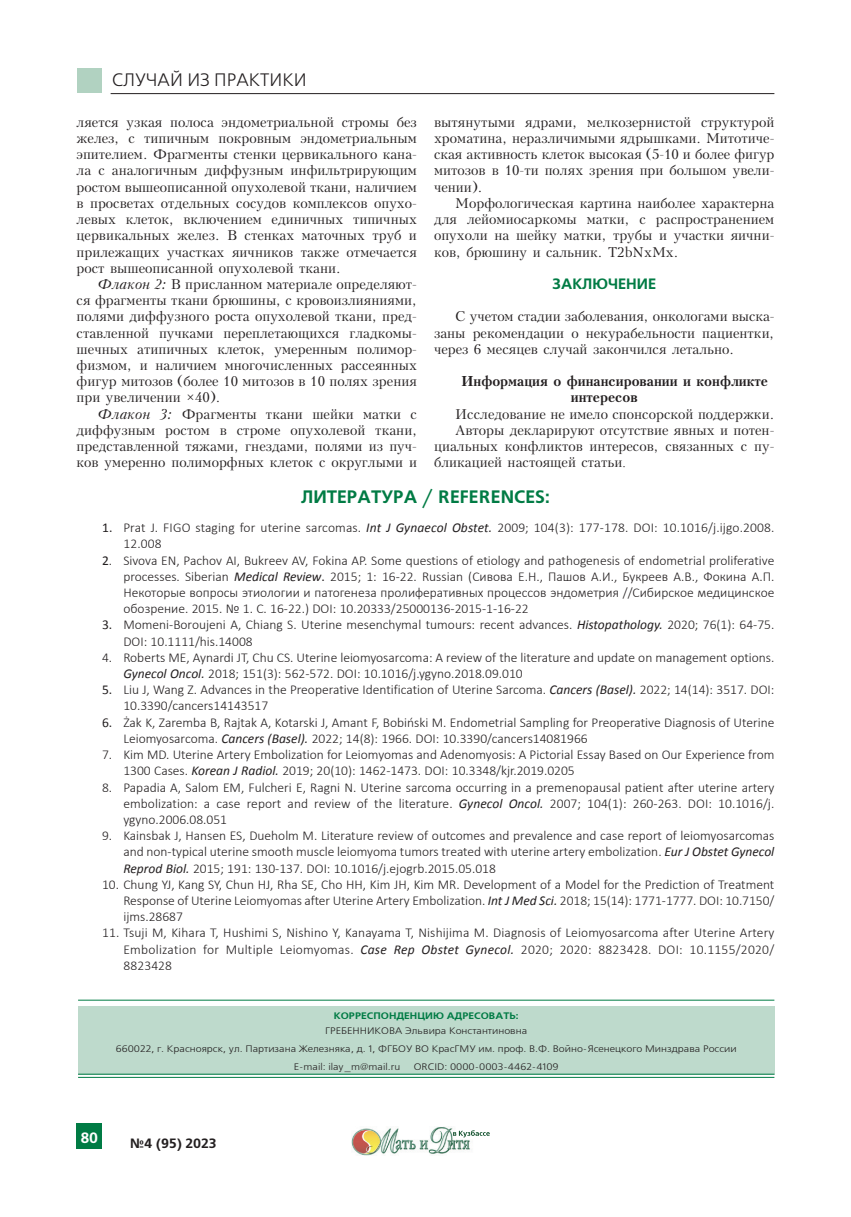
<style>
.page{position:relative;width:851px;height:1217px;background:#fff}
.page>*{position:absolute;margin:0;border:0;box-sizing:border-box;transform-origin:0 0}
.t1{font:700 18px "Free Set C";color:#007b44}
.t2{font:18px "Free Set C";color:#231f20}
.t3{font:700 15px "Free Set C";color:#007b44}
.t4{font:700 15px "Free Set C";color:#fff}
.t5{font:300 13.5px/16.2px "Calibri";color:#231f20}
.t6{font:13.5px/16.2px "Kudrashov C";color:#231f20;text-align:justify}
.t7{font:700 13.5px/16.2px "Kudrashov C";color:#231f20}
.t8{font:700 13.5px "Free Set C";color:#231f20}
.t9{font:9.45px "Free Set C";color:#231f20;scale:1.11 1}
.t10{font:700 9.45px "Free Set C";color:#007b44;scale:1.11 1}
.s1{font-style:italic}
.s2{font-family:"Kudrashov Plain"}
.s3{font-family:"Times New Roman"}
.s4{font-weight:400}
.s5{font-weight:400;font-style:italic}
</style>
<div class="page">
<div style="left:77px;top:1123px;width:25px;height:25px;background:#007b44"></div>
<div style="left:77px;top:69px;width:24px;height:24px;background:#b1d2c1"></div>
<hr style="left:111px;top:93px;width:663px;height:1px;background:#231f20">
<img style="left:351px;top:1127px;width:139px;height:28px">
<img style="left:453px;top:1129px;width:36px;height:8px">
<div style="left:78px;top:999px;width:696px;height:78px;background:linear-gradient(to right,#fff,#fff)"></div>
<hr style="left:78px;top:999px;width:696px;height:1px;background:#007b44">
<hr style="left:78px;top:1076px;width:696px;height:1px;background:#007b44">
<div style="left:78px;top:1005px;width:696px;height:68px;background:#bedacc"></div>
<hr style="left:78px;top:1073px;width:696px;height:1px;background:#007b44">
<h1 class="t2" style="left:112px;top:70px;width:196px">СЛУЧАЙ ИЗ ПРАКТИКИ</h1>
<p class="t6" style="left:77px;top:114px;width:342px">ляется узкая полоса эндометриальной стромы без желез, с типичным покровным эндометриальным эпителием. Фрагменты стенки цервикального кана&shy;ла с аналогичным диффузным инфильтрирующим ростом вышеописанной опухолевой ткани, наличием в просветах отдельных сосудов комплексов опухо&shy;левых клеток, включением единичных типичных цервикальных желез. В стенках маточных труб и прилежащих участках яичников также отмечается рост вышеописанной опухолевой ткани.</p>
<p class="t6" style="left:77px;top:276px;width:342px;text-indent:21px"><span class="s1">Флакон 2:</span> В присланном материале определяют&shy;ся фрагменты ткани брюшины, с кровоизлияниями, полями диффузного роста опухолевой ткани, пред&shy;ставленной пучками переплетающихся гладкомы&shy;шечных атипичных клеток, умеренным полимор&shy;физмом, и наличием многочисленных рассеянных фигур митозов (более 10 митозов в 10 полях зрения при увеличении <span class="s2">½</span>40).</p>
<p class="t6" style="left:77px;top:406px;width:342px;text-indent:21px"><span class="s1">Флакон 3:</span> Фрагменты ткани шейки матки с диффузным ростом в строме опухолевой ткани, представленной тяжами, гнездами, полями из пуч&shy;ков умеренно полиморфных клеток с округлыми и</p>
<p class="t6" style="left:434px;top:114px;width:342px">вытянутыми ядрами, мелкозернистой структурой хроматина, неразличимыми ядрышками. Митотиче&shy;ская активность клеток высокая (5-10 и более фигур митозов в 10-ти полях зрения при большом увели&shy;чении).</p>
<p class="t6" style="left:434px;top:195px;width:342px;text-indent:21px">Морфологическая картина наиболее характерна для лейомиосаркомы матки, с распространением опухоли на шейку матки, трубы и участки яични&shy;ков, брюшину и сальник. T2bNxMx.</p>
<p class="t3" style="left:552px;top:275px;width:105px">ЗАКЛЮЧЕНИЕ</p>
<p class="t6" style="left:434px;top:309px;width:342px;text-indent:21px">С учетом стадии заболевания, онкологами выска&shy;заны рекомендации о некурабельности пациентки, через 6 месяцев случай закончился летально.</p>
<p class="t7" style="left:570px;top:373px;width:199px;text-indent:-109px">Информация о финансировании и конфликте интересов</p>
<p class="t6" style="left:455px;top:406px;width:320px">Исследование не имело спонсорской поддержки.</p>
<p class="t6" style="left:455px;top:422px;width:320px">Авторы декларируют отсутствие явных и потен-</p>
<p class="t6" style="left:434px;top:438px;width:342px">циальных конфликтов интересов, связанных с пу-</p>
<p class="t6" style="left:434px;top:454px;width:193px">бликацией настоящей статьи<span class="s3">.</span></p>
<h1 class="t1" style="left:301px;top:486px;width:250px">ЛИТЕРАТУРА / REFERENCES:</h1>
<p class="t5" style="left:123px;top:519px;width:652px;text-indent:-21px"><span class="s4">1.</span> Prat J. FIGO staging for uterine sarcomas. <span class="s5">Int J Gynaecol Obstet.</span> 2009; 104(3): 177-178. DOI: 10.1016/j.ijgo.2008.<br>12.008</p>
<p class="t5" style="left:123px;top:551px;width:652px;text-align:justify;text-indent:-21px"><span class="s4">2</span>. Sivova EN, Pachov AI, Bukreev AV, Fokina AP. Some questions of etiology and pathogenesis of endometrial proliferative processes. Siberian <span class="s5">Medical Review</span><span class="s4">.</span> 2015; 1: 16-22. Russian (Сивова Е.Н., Пашов А.И., Букреев А.В., Фокина А.П.<br>Некоторые вопросы этиологии и патогенеза пролиферативных процессов эндометрия //Сибирское медицинское обозрение. 2015. № 1. С. 16-22.) DOI: 10.20333/25000136-2015-1-16-22</p>
<p class="t5" style="left:123px;top:616px;width:652px;text-indent:-21px"><span class="s4">3.</span> Momeni-Boroujeni A, Chiang S. Uterine mesenchymal tumours: recent advances. <span class="s5">Histopathology.</span> 2020; 76(1): 64-75.<br>DOI: 10.1111/his.14008</p>
<p class="t5" style="left:123px;top:649px;width:652px;text-indent:-21px">4. Roberts ME, Aynardi JT, Chu CS. Uterine leiomyosarcoma: A review of the literature and update on management options.<br><span class="s5">Gynecol Oncol.</span> 2018; 151(3): 562-572. DOI: 10.1016/j.ygyno.2018.09.010</p>
<p class="t5" style="left:123px;top:681px;width:652px;text-indent:-21px"><span class="s4">5.</span> Liu J, Wang Z. Advances in the Preoperative Identification of Uterine Sarcoma. <span class="s5">Cancers (Basel).</span> 2022; 14(14): 3517. DOI:<br>10.3390/cancers14143517</p>
<p class="t5" style="left:123px;top:713px;width:652px;text-indent:-21px"><span class="s4">6.</span> Żak K, Zaremba B, Rajtak A, Kotarski J, Amant F, Bobiński M. Endometrial Sampling for Preoperative Diagnosis of Uterine<br>Leiomyosarcoma. <span class="s5">Cancers (Basel).</span> 2022; 14(8): 1966. DOI: 10.3390/cancers14081966</p>
<p class="t5" style="left:123px;top:746px;width:652px;text-indent:-21px">7. Kim MD. Uterine Artery Embolization for Leiomyomas and Adenomyosis: A Pictorial Essay Based on Our Experience from<br>1300 Cases. <span class="s5">Korean J Radiol.</span> 2019; 20(10): 1462-1473. DOI: 10.3348/kjr.2019.0205</p>
<p class="t5" style="left:123px;top:778px;width:652px;text-align:justify;text-indent:-21px">8. Papadia A, Salom EM, Fulcheri E, Ragni N. Uterine sarcoma occurring in a premenopausal patient after uterine artery embolization: a case report and review of the literature. <span class="s5">Gynecol Oncol.</span> 2007; 104(1): 260-263. DOI: 10.1016/j. ygyno.2006.08.051</p>
<p class="t5" style="left:123px;top:827px;width:652px;text-align:justify;text-indent:-21px">9. Kainsbak J, Hansen ES, Dueholm M. Literature review of outcomes and prevalence and case report of leiomyosarcomas and non-typical uterine smooth muscle leiomyoma tumors treated with uterine artery embolization. <span class="s5">Eur J Obstet Gynecol Reprod Biol.</span> 2015; 191: 130-137. DOI: 10.1016/j.ejogrb.2015.05.018</p>
<p class="t5" style="left:123px;top:875px;width:652px;text-align:justify;text-indent:-21px">10. Chung YJ, Kang SY, Chun HJ, Rha SE, Cho HH, Kim JH, Kim MR. Development of a Model for the Prediction of Treatment Response of Uterine Leiomyomas after Uterine Artery Embolization. <span class="s5">Int J Med Sci.</span> 2018; 15(14): 1771-1777. DOI: 10.7150/ ijms.28687</p>
<p class="t5" style="left:123px;top:924px;width:652px;text-align:justify;text-indent:-21px">11. Tsuji M, Kihara T, Hushimi S, Nishino Y, Kanayama T, Nishijima M. Diagnosis of Leiomyosarcoma after Uterine Artery Embolization for Multiple Leiomyomas. <span class="s5">Case Rep Obstet Gynecol.</span> 2020; 2020: 8823428. DOI: 10.1155/2020/ 8823428</p>
<p class="t10" style="left:334px;top:1009px;width:168px">КОРРЕСПОНДЕНЦИЮ АДРЕСОВАТЬ:</p>
<p class="t9" style="left:325px;top:1025px;width:183px">ГРЕБЕННИКОВА Эльвира Константиновна</p>
<p class="t9" style="left:116px;top:1043px;width:561px">660022, г. Красноярск, ул. Партизана Железняка, д. 1, ФГБОУ ВО КрасГМУ им. проф. В.Ф. Войно-Ясенецкого Минздрава России</p>
<p class="t9" style="left:294px;top:1061px;width:97px">E-mail: ilay_m@mail.ru</p>
<p class="t9" style="left:414px;top:1061px;width:132px">ORCID: 0000-0003-4462-4109</p>
<p class="t4" style="left:81px;top:1128px;width:19px">80</p>
<p class="t8" style="left:130px;top:1135px;width:88px">№4 (95) 2023</p>
</div>
